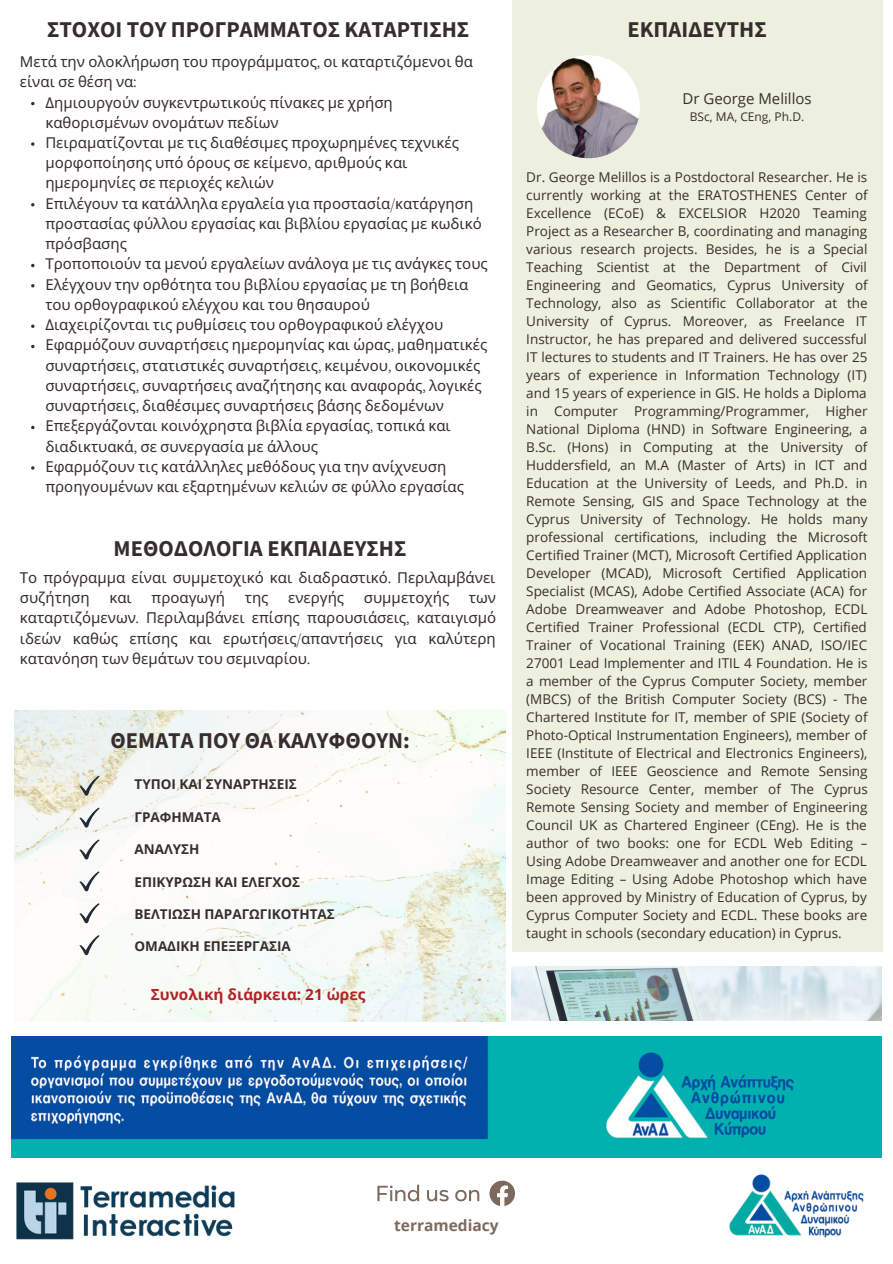
<style>
.page{position:relative;width:893px;height:1264px;background:#fff}
.page>*{position:absolute;margin:0;border:0;box-sizing:border-box;transform-origin:0 0}
.t1{font:700 22.5px "Source Sans Pro";color:#372d2d}
.t2{font:700 15.45px "Open Sans";color:#7e695f}
.t3{font:700 15.3px "Open Sans";color:#b42121}
.t4{font:15px/20.2px "Noto Sans";color:#372d2d}
.t5{font:15px "Open Sans";color:#372d2d}
.t6{font:13.5px/18px "Open Sans";color:#372d2d;text-align:justify}
.t7{font:700 13.5px "Open Sans";color:#372d2d}
.t8{font:12px "Open Sans";color:#372d2d}
.s1{font-family:"Agrandir";font-stretch:condensed}
</style>
<div class="page">
<img style="left:15px;top:710px;width:490px;height:311px">
<img style="left:512px;top:966px;width:369px;height:54px">
<img style="left:729px;top:1174px;width:135px;height:64px">
<img style="left:16px;top:1182px;width:219px;height:58px">
<div style="left:512px;top:0;width:370px;height:951px;background:#edf0df"></div>
<svg style="left:489px;top:1180px;width:26px;height:26px"></svg>
<svg style="left:377px;top:1184px;width:42px;height:17px"></svg>
<svg style="left:427px;top:1189px;width:21px;height:12px"></svg>
<svg style="left:455px;top:1189px;width:24px;height:12px"></svg>
<img style="left:11px;top:1036px;width:870px;height:121px">
<svg style="left:31px;top:142px;width:3px;height:4px"></svg>
<svg style="left:79px;top:775px;width:21px;height:20px"></svg>
<svg style="left:79px;top:807px;width:21px;height:20px"></svg>
<svg style="left:79px;top:839px;width:21px;height:20px"></svg>
<svg style="left:79px;top:871px;width:21px;height:20px"></svg>
<svg style="left:79px;top:903px;width:21px;height:20px"></svg>
<svg style="left:79px;top:935px;width:21px;height:20px"></svg>
<img style="left:537px;top:55px;width:103px;height:103px;border-radius:50%">
<h1 class="t1" style="left:47px;top:15px;width:423px">ΣΤΟΧΟΙ ΤΟΥ ΠΡΟΓΡΑΜΜΑΤΟΣ ΚΑΤΑΡΤΙΣΗΣ</h1>
<p class="t4" style="left:20px;top:51px;width:454px">Μετά την ολοκλήρωση του προγράμματος<span class="s1">,</span> οι καταρτιζόμενοι θα είναι σε θέση να<span class="s1">:</span></p>
<p class="t4" style="left:45px;top:92px;width:444px">Δημιουργούν συγκεντρωτικούς πίνακες με χρήση καθορισμένων ονομάτων πεδίων<br>Πειραματίζονται με τις διαθέσιμες προχωρημένες τεχνικές μορφοποίησης υπό όρους σε κείμενο<span class="s1">,</span> αριθμούς και ημερομηνίες σε περιοχές κελιών<br>Επιλέγουν τα κατάλληλα εργαλεία για προστασία<span class="s1">/</span>κατάργηση προστασίας φύλλου εργασίας και βιβλίου εργασίας με κωδικό πρόσβασης<br>Τροποποιούν τα μενού εργαλείων ανάλογα με τις ανάγκες τους Ελέγχουν την ορθότητα του βιβλίου εργασίας με τη βοήθεια του ορθογραφικού ελέγχου και του θησαυρού<br>Διαχειρίζονται τις ρυθμίσεις του ορθογραφικού ελέγχου Εφαρμόζουν συναρτήσεις ημερομηνίας και ώρας<span class="s1">,</span> μαθηματικές συναρτήσεις<span class="s1">,</span> στατιστικές συναρτήσεις<span class="s1">,</span> κειμένου<span class="s1">,</span> οικονομικές συναρτήσεις<span class="s1">,</span> συναρτήσεις αναζήτησης και αναφοράς<span class="s1">,</span> λογικές συναρτήσεις<span class="s1">,</span> διαθέσιμες συναρτήσεις βάσης δεδομένων Επεξεργάζονται κοινόχρηστα βιβλία εργασίας<span class="s1">,</span> τοπικά και διαδικτυακά<span class="s1">,</span> σε συνεργασία με άλλους<br>Εφαρμόζουν τις κατάλληλες μεθόδους για την ανίχνευση προηγουμένων και εξαρτημένων κελιών σε φύλλο εργασίας</p>
<h1 class="t1" style="left:114px;top:534px;width:294px">ΜΕΘΟΔΟΛΟΓΙΑ ΕΚΠΑΙΔΕΥΣΗΣ</h1>
<p class="t4" style="left:20px;top:567px;width:477px">Το πρόγραμμα είναι συμμετοχικό και διαδραστικό<span class="s1">.</span> Περιλαμβάνει συζήτηση</p>
<p class="t4" style="left:109px;top:587px;width:24px">και</p>
<p class="t4" style="left:151px;top:587px;width:75px">προαγωγή</p>
<p class="t4" style="left:245px;top:587px;width:25px">της</p>
<p class="t4" style="left:288px;top:587px;width:58px">ενεργής</p>
<p class="t4" style="left:364px;top:587px;width:87px">συμμετοχής</p>
<p class="t4" style="left:20px;top:587px;width:477px;text-align:justify;text-indent:449px">των καταρτιζόμενων<span class="s1">.</span> Περιλαμβάνει επίσης παρουσιάσεις<span class="s1">,</span> καταιγισμό ιδεών καθώς επίσης και ερωτήσεις<span class="s1">/</span>απαντήσεις για καλύτερη κατανόηση των θεμάτων του σεμιναρίου<span class="s1">.</span></p>
<h1 class="t1" style="left:110px;top:726px;width:301px">ΘΕΜΑΤΑ ΠΟΥ ΘΑ ΚΑΛΥΦΘΟΥΝ:</h1>
<p class="t7" style="left:134px;top:775px;width:164px">ΤΥΠΟΙ ΚΑΙ ΣΥΝΑΡΤΗΣΕΙΣ</p>
<p class="t7" style="left:134px;top:807px;width:88px">ΓΡΑΦΗΜΑΤΑ</p>
<p class="t7" style="left:134px;top:839px;width:66px">ΑΝΑΛΥΣΗ</p>
<p class="t7" style="left:134px;top:872px;width:167px">ΕΠΙΚΥΡΩΣΗ ΚΑΙ ΕΛΕΓΧΟΣ</p>
<p class="t7" style="left:134px;top:904px;width:202px">ΒΕΛΤΙΩΣΗ ΠΑΡΑΓΩΓΙΚΟΤΗΤΑΣ</p>
<p class="t7" style="left:134px;top:936px;width:158px">ΟΜΑΔΙΚΗ ΕΠΕΞΕΡΓΑΣΙΑ</p>
<p class="t3" style="left:151px;top:983px;width:216px">Συνολική διάρκεια: 21 ώρες</p>
<h1 class="t1" style="left:627px;top:15px;width:141px">ΕΚΠΑΙΔΕΥΤΗΣ</h1>
<p class="t5" style="left:682px;top:88px;width:131px">Dr George Melillos</p>
<p class="t8" style="left:689px;top:108px;width:116px">BSc, MA, CEng, Ph.D.</p>
<p class="t6" style="left:526px;top:168px;width:343px">Dr. George Melillos is a Postdoctoral Researcher. He is currently working at the ERATOSTHENES Center of Excellence (ECoE) &amp; EXCELSIOR H2020 Teaming Project as a Researcher B, coordinating and managing various research projects. Besides, he is a Special Teaching Scientist at the Department of Civil Engineering and Geomatics, Cyprus University of Technology, also as Scientific Collaborator at the University of Cyprus. Moreover, as Freelance IT Instructor, he has prepared and delivered successful IT lectures to students and IT Trainers. He has over 25 years of experience in Information Technology (IT) and 15 years of experience in GIS. He holds a Diploma in Computer Programming/Programmer, Higher National Diploma (HND) in Software Engineering, a B.Sc. (Hons) in Computing at the University of Huddersfield, an M.A (Master of Arts) in ICT and Education at the University of Leeds, and Ph.D. in Remote Sensing, GIS and Space Technology at the Cyprus University of Technology. He holds many professional certifications, including the Microsoft Certified Trainer (MCT), Microsoft Certified Application Developer (MCAD), Microsoft Certified Application Specialist (MCAS), Adobe Certified Associate (ACA) for Adobe Dreamweaver and Adobe Photoshop, ECDL Certified Trainer Professional (ECDL CTP), Certified Trainer of Vocational Training (EEK) ANAD, ISO/IEC 27001 Lead Implementer and ITIL 4 Foundation. He is a member of the Cyprus Computer Society, member (MBCS) of the British Computer Society (BCS) - The Chartered Institute for IT, member of SPIE (Society of Photo-Optical Instrumentation Engineers), member of IEEE (Institute of Electrical and Electronics Engineers), member of IEEE Geoscience and Remote Sensing Society Resource Center, member of The Cyprus Remote Sensing Society and member of Engineering Council UK as Chartered Engineer (CEng). He is the author of two books: one for ECDL Web Editing – Using Adobe Dreamweaver and another one for ECDL Image Editing – Using Adobe Photoshop which have been approved by Ministry of Education of Cyprus, by Cyprus Computer Society and ECDL. These books are taught in schools (secondary education) in Cyprus.</p>
<p class="t2" style="left:394px;top:1214px;width:106px">terramediacy</p>
</div>
